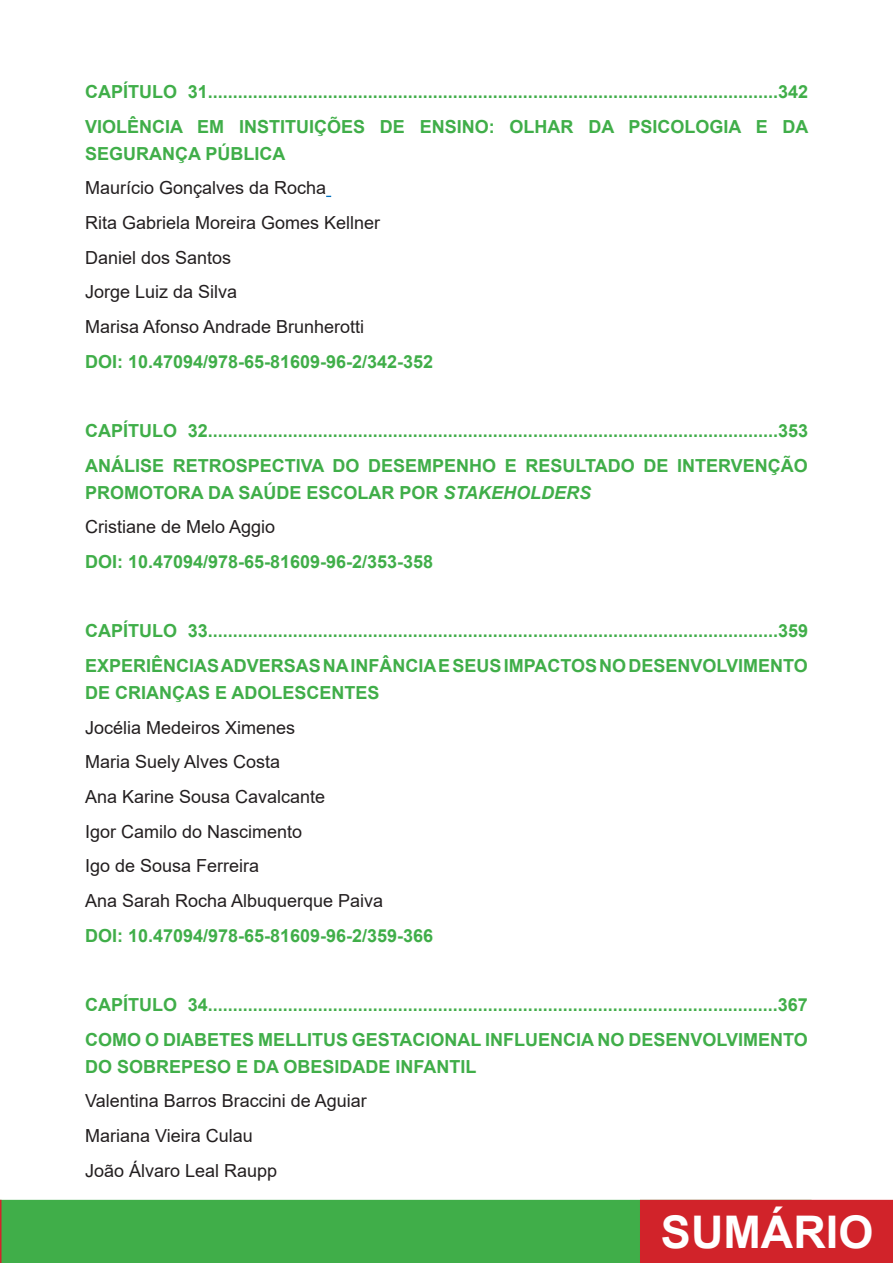
<style>
.page{position:relative;width:893px;height:1263px;background:#fff}
.page>*{position:absolute;margin:0;border:0;box-sizing:border-box;transform-origin:0 0}
.t1{font:700 45px "Arial";color:#fff}
.t2{font:700 18px/27px "Arial";color:#40ae49}
.t3{font:18px "Arial";color:#231f20}
.s1{font-style:italic}
</style>
<div class="page">
<div style="left:0;top:1200px;width:812px;height:63px;background:#40ae49"></div>
<svg style="left:0;top:1200px;width:2px;height:63px"></svg>
<div style="left:640px;top:1200px;width:253px;height:63px;background:#d1232a"></div>
<p class="t2" style="left:85px;top:79px;width:725px">CAPÍTULO 31..................................................................................................................342</p>
<p class="t2" style="left:85px;top:113px;width:725px">VIOLÊNCIA EM INSTITUIÇÕES DE ENSINO: OLHAR DA PSICOLOGIA E DA<br>SEGURANÇA PÚBLICA</p>
<p class="t3" style="left:85px;top:176px;width:243px">Maurício Gonçalves da Rocha</p>
<p class="t3" style="left:85px;top:210px;width:297px">Rita Gabriela Moreira Gomes Kellner</p>
<p class="t3" style="left:85px;top:245px;width:148px">Daniel dos Santos</p>
<p class="t3" style="left:85px;top:280px;width:154px">Jorge Luiz da Silva</p>
<p class="t3" style="left:85px;top:314px;width:281px">Marisa Afonso Andrade Brunherotti</p>
<p class="t2" style="left:85px;top:348px;width:350px">DOI: 10.47094/978-65-81609-96-2/342-352</p>
<p class="t2" style="left:85px;top:417px;width:725px">CAPÍTULO 32..................................................................................................................353</p>
<p class="t2" style="left:85px;top:452px;width:724px">ANÁLISE RETROSPECTIVA DO DESEMPENHO E RESULTADO DE INTERVENÇÃO<br>PROMOTORA DA SAÚDE ESCOLAR POR <span class="s1">STAKEHOLDERS</span></p>
<p class="t3" style="left:85px;top:515px;width:192px">Cristiane de Melo Aggio</p>
<p class="t2" style="left:85px;top:548px;width:350px">DOI: 10.47094/978-65-81609-96-2/353-358</p>
<p class="t2" style="left:85px;top:618px;width:725px">CAPÍTULO 33..................................................................................................................359</p>
<p class="t2" style="left:85px;top:652px;width:724px">EXPERIÊNCIAS ADVERSAS NA INFÂNCIA E SEUS IMPACTOS NO DESENVOLVIMENTO<br>DE CRIANÇAS E ADOLESCENTES</p>
<p class="t3" style="left:85px;top:715px;width:212px">Jocélia Medeiros Ximenes</p>
<p class="t3" style="left:85px;top:750px;width:197px">Maria Suely Alves Costa</p>
<p class="t3" style="left:85px;top:784px;width:242px">Ana Karine Sousa Cavalcante</p>
<p class="t3" style="left:85px;top:819px;width:219px">Igor Camilo do Nascimento</p>
<p class="t3" style="left:85px;top:853px;width:176px">Igo de Sousa Ferreira</p>
<p class="t3" style="left:85px;top:888px;width:300px">Ana Sarah Rocha Albuquerque Paiva</p>
<p class="t2" style="left:85px;top:922px;width:350px">DOI: 10.47094/978-65-81609-96-2/359-366</p>
<p class="t2" style="left:85px;top:991px;width:724px">CAPÍTULO 34..................................................................................................................367</p>
<p class="t2" style="left:85px;top:1026px;width:724px">COMO O DIABETES MELLITUS GESTACIONAL INFLUENCIA NO DESENVOLVIMENTO<br>DO SOBREPESO E DA OBESIDADE INFANTIL</p>
<p class="t3" style="left:85px;top:1088px;width:283px">Valentina Barros Braccini de Aguiar</p>
<p class="t3" style="left:85px;top:1123px;width:169px">Mariana Vieira Culau</p>
<p class="t3" style="left:85px;top:1158px;width:194px">João Álvaro Leal Raupp</p>
<h1 class="t1" style="left:661px;top:1200px;width:214px">SUMÁRIO</h1>
</div>
